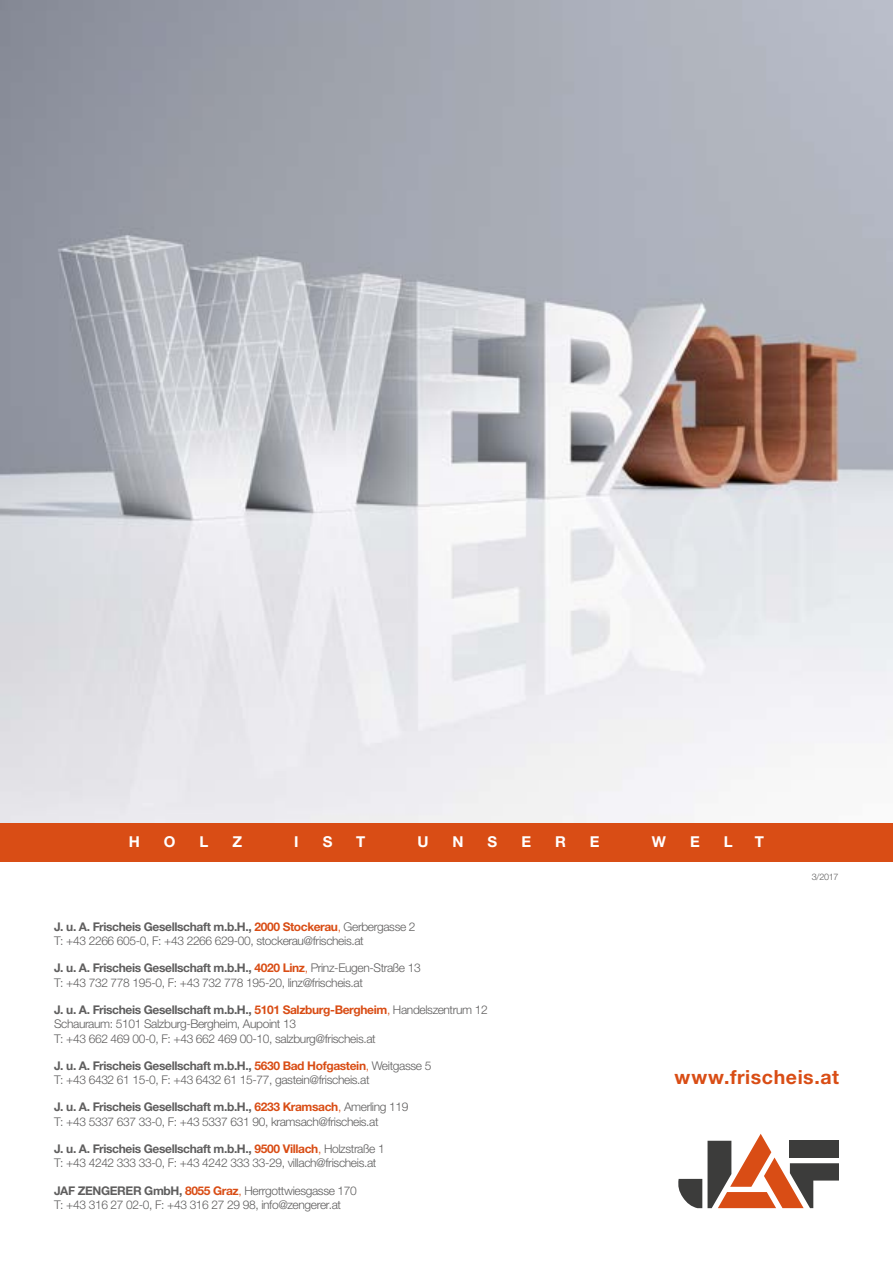
<style>
.page{position:relative;width:893px;height:1263px;background:#fff}
.page>*{position:absolute;margin:0;border:0;box-sizing:border-box;transform-origin:0 0}
.t1{font:700 19.5px "Helvetica Neue LTW1 G";letter-spacing:.03em;color:#d94d15}
.t2{font:700 15px "Helvetica Neue LTW1 G";color:#fff}
.t3{font:300 12px/14.4px "Helvetica Neue LTW1 G";letter-spacing:-.03em;color:#5f5e5e}
.t4{font:300 9px "Helvetica Neue LTW1 G";color:#5f5e5e}
.s1{font-weight:700}
.s2{font-weight:700;color:#d94d15}
.s3{color:#d94d15}
</style>
<div class="page">
<img style="left:0;top:0;width:893px;height:823px">
<svg style="left:678px;top:1134px;width:161px;height:74px"></svg>
<div style="left:0;top:823px;width:893px;height:38px;background:#d94d15"></div>
<p class="t2" style="left:129px;top:832px;width:13px">H</p>
<p class="t2" style="left:164px;top:832px;width:13px">O</p>
<p class="t2" style="left:199px;top:832px;width:10px">L</p>
<p class="t2" style="left:232px;top:832px;width:11px">Z</p>
<p class="t2" style="left:294px;top:832px;width:6px">I</p>
<p class="t2" style="left:323px;top:832px;width:11px">S</p>
<p class="t2" style="left:356px;top:832px;width:11px">T</p>
<p class="t2" style="left:417px;top:832px;width:13px">U</p>
<p class="t2" style="left:452px;top:832px;width:13px">N</p>
<p class="t2" style="left:488px;top:832px;width:11px">S</p>
<p class="t2" style="left:521px;top:832px;width:11px">E</p>
<p class="t2" style="left:555px;top:832px;width:12px">R</p>
<p class="t2" style="left:590px;top:832px;width:11px">E</p>
<p class="t2" style="left:652px;top:832px;width:16px">W</p>
<p class="t2" style="left:690px;top:832px;width:11px">E</p>
<p class="t2" style="left:724px;top:832px;width:10px">L</p>
<p class="t2" style="left:755px;top:832px;width:11px">T</p>
<p class="t4" style="left:812px;top:871px;width:28px">3/2017</p>
<p class="t3" style="left:54px;top:919px;width:363px"><span class="s1">J. u. A. Frischeis Gesellschaft m.b.H.,</span> <span class="s2">2000 Stockerau</span><span class="s3">,</span> Gerbergasse 2<br>T: +43 2266 605-0, F: +43 2266 629-00, stockerau@frischeis.at</p>
<p class="t3" style="left:54px;top:961px;width:368px"><span class="s1">J. u. A. Frischeis Gesellschaft m.b.H.,</span> <span class="s2">4020 Linz</span><span class="s3">,</span> Prinz-Eugen-Straße 13<br>T: +43 732 778 195-0, F: +43 732 778 195-20, linz@frischeis.at</p>
<p class="t3" style="left:54px;top:1002px;width:435px"><span class="s1">J. u. A. Frischeis Gesellschaft m.b.H.,</span> <span class="s2">5101 Salzburg-Bergheim</span><span class="s3">,</span> Handelszentrum 12<br>Schauraum: 5101 Salzburg-Bergheim, Aupoint 13<br>T: +43 662 469 00-0, F: +43 662 469 00-10, salzburg@frischeis.at</p>
<p class="t3" style="left:54px;top:1058px;width:379px"><span class="s1">J. u. A. Frischeis Gesellschaft m.b.H.,</span> <span class="s2">5630 Bad Hofgastein</span><span class="s3">,</span> Weitgasse 5<br>T: +43 6432 61 15-0, F: +43 6432 61 15-77, gastein@frischeis.at</p>
<p class="t3" style="left:54px;top:1100px;width:356px"><span class="s1">J. u. A. Frischeis Gesellschaft m.b.H.,</span> <span class="s2">6233 Kramsach</span><span class="s3">,</span> Amerling 119<br>T: +43 5337 637 33-0, F: +43 5337 631 90, kramsach@frischeis.at</p>
<p class="t3" style="left:54px;top:1141px;width:332px"><span class="s1">J. u. A. Frischeis Gesellschaft m.b.H.,</span> <span class="s2">9500 Villach</span><span class="s3">,</span> Holzstraße 1<br>T: +43 4242 333 33-0, F: +43 4242 333 33-29, villach@frischeis.at</p>
<p class="t3" style="left:54px;top:1183px;width:304px"><span class="s1">JAF ZENGERER GmbH,</span> <span class="s2">8055 Graz</span><span class="s3">,</span> Herrgottwiesgasse 170<br>T: +43 316 27 02-0, F: +43 316 27 29 98, info@zengerer.at</p>
<h1 class="t1" style="left:675px;top:1065px;width:166px">www.frischeis.at</h1>
</div>
